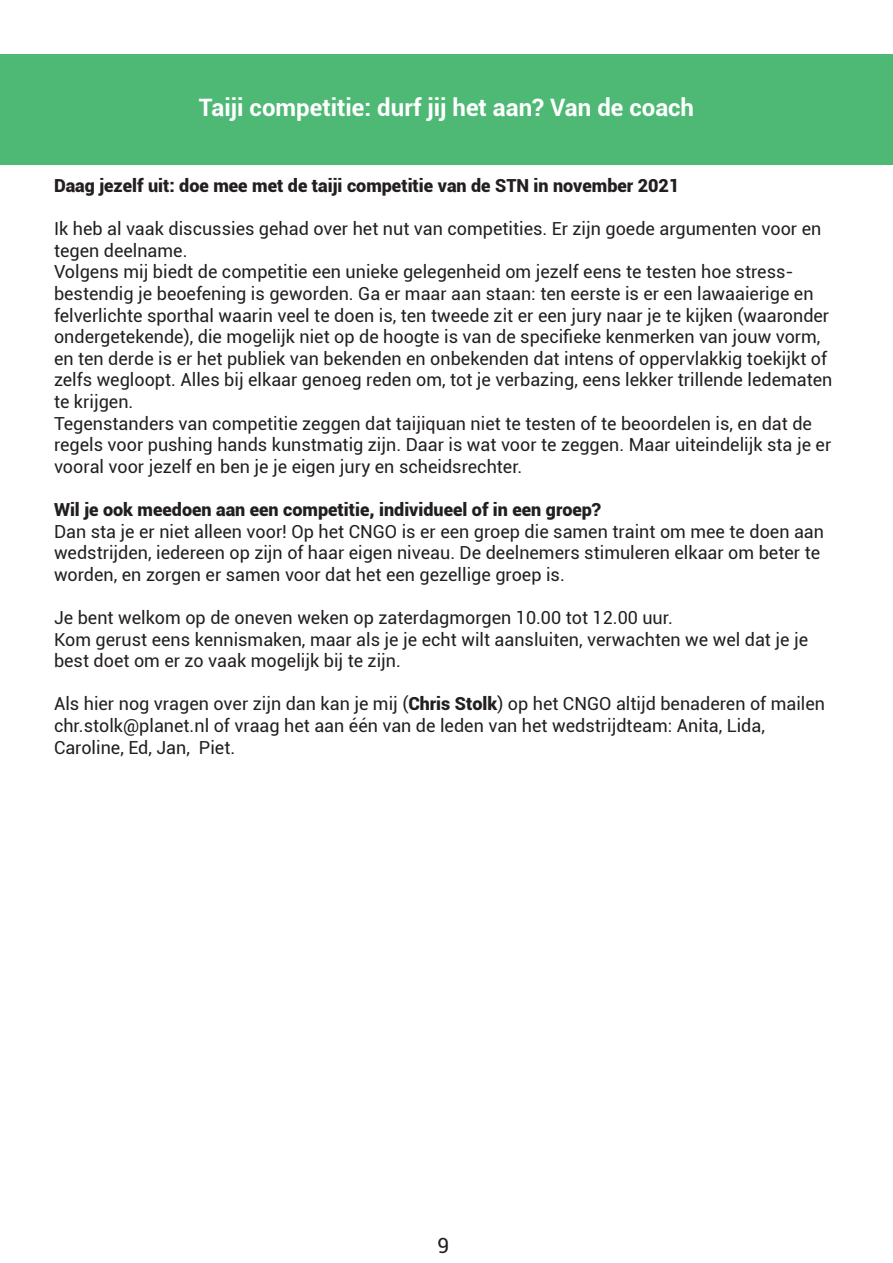
<style>
.page{position:relative;width:893px;height:1263px;background:#fff}
.page>*{position:absolute;margin:0;border:0;box-sizing:border-box;transform-origin:0 0}
.t1{font:700 24px "Roboto";color:#fff}
.t2{font:21px "Roboto";color:#231f20}
.t3{font:18px/21.6px "Roboto";color:#231f20}
.t4{font:900 18px "Roboto";color:#231f20}
.s1{font-weight:900}
</style>
<div class="page">
<div style="left:0;top:54px;width:893px;height:111px;background:#4eb975"></div>
<p class="t1" style="left:199px;top:91px;width:497px">Taiji competitie: durf jij het aan? Van de coach</p>
<p class="t4" style="left:54px;top:173px;width:627px">Daag jezelf uit: doe mee met de taiji competitie van de STN in november 2021</p>
<p class="t3" style="left:54px;top:217px;width:769px">Ik heb al vaak discussies gehad over het nut van competities. Er zijn goede argumenten voor en tegen deelname.</p>
<p class="t3" style="left:54px;top:260px;width:780px">Volgens mij biedt de competitie een unieke gelegenheid om jezelf eens te testen hoe stress&shy;bestendig je beoefening is geworden. Ga er maar aan staan: ten eerste is er een lawaaierige en felverlichte sporthal waarin veel te doen is, ten tweede zit er een jury naar je te kijken (waaronder ondergetekende), die mogelijk niet op de hoogte is van de specifieke kenmerken van jouw vorm, en ten derde is er het publiek van bekenden en onbekenden dat intens of oppervlakkig toekijkt of zelfs wegloopt. Alles bij elkaar genoeg reden om, tot je verbazing, eens lekker trillende ledematen te krijgen.</p>
<p class="t3" style="left:54px;top:412px;width:779px">Tegenstanders van competitie zeggen dat taijiquan niet te testen of te beoordelen is, en dat de regels voor pushing hands kunstmatig zijn. Daar is wat voor te zeggen. Maar uiteindelijk sta je er vooral voor jezelf en ben je je eigen jury en scheidsrechter.</p>
<p class="t4" style="left:54px;top:497px;width:549px">Wil je ook meedoen aan een competitie, individueel of in een groep?</p>
<p class="t3" style="left:54px;top:520px;width:771px">Dan sta je er niet alleen voor! Op het CNGO is er een groep die samen traint om mee te doen aan wedstrijden, iedereen op zijn of haar eigen niveau. De deelnemers stimuleren elkaar om beter te worden, en zorgen er samen voor dat het een gezellige groep is.</p>
<p class="t3" style="left:54px;top:606px;width:620px">Je bent welkom op de oneven weken op zaterdagmorgen 10.00 tot 12.00 uur.</p>
<p class="t3" style="left:54px;top:628px;width:756px">Kom gerust eens kennismaken, maar als je je echt wilt aansluiten, verwachten we wel dat je je best doet om er zo vaak mogelijk bij te zijn.</p>
<p class="t3" style="left:54px;top:692px;width:772px">Als hier nog vragen over zijn dan kan je mij (<span class="s1">Chris Stolk</span>) op het CNGO altijd benaderen of mailen chr.stolk@planet.nl of vraag het aan één van de leden van het wedstrijdteam: Anita, Lida,</p>
<p class="t3" style="left:54px;top:736px;width:183px">Caroline, Ed, Jan, Piet.</p>
<p class="t2" style="left:438px;top:1231px;width:13px">9</p>
</div>
